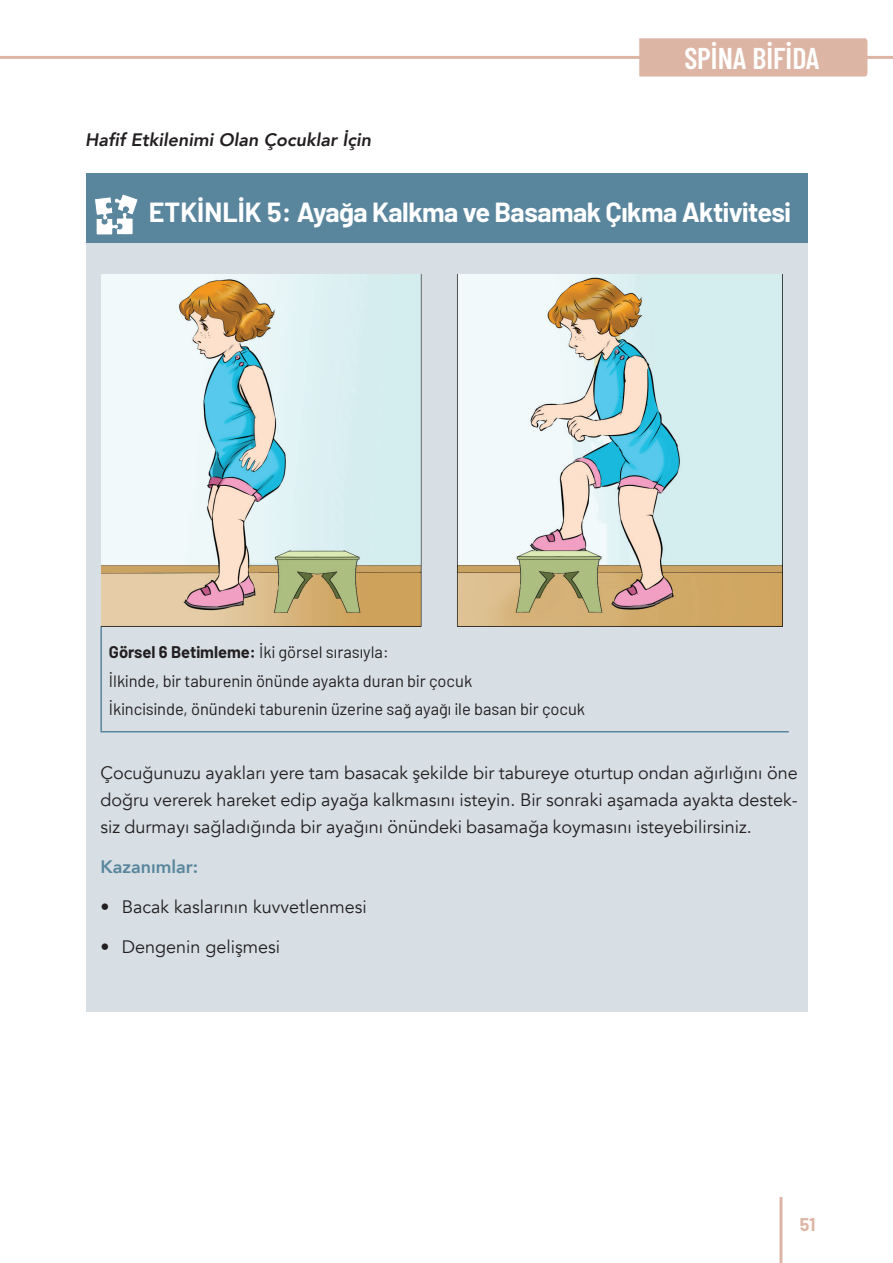
<style>
.page{position:relative;width:893px;height:1263px;background:#fff}
.page>*{position:absolute;margin:0;border:0;box-sizing:border-box;transform-origin:0 0}
.t1{font:600 30px "Barlow Condensed";color:#fff}
.t2{font:700 27px "Barlow";letter-spacing:-.02em;color:#fff}
.t3{font:18px/27px "Avenir";color:#231f20;text-align:justify}
.t4{font:italic 800 18px "Avenir";color:#231f20}
.t5{font:800 18px "Avenir";color:#59869d}
.t6{font:700 18px "Barlow";color:#ddb5a5}
.t7{font:16.5px/28.2px "Barlow";color:#231f20}
.s1{font-weight:700}
</style>
<div class="page">
<hr style="left:0;top:56px;width:893px;height:3px;background:#ddb5a5">
<hr style="left:779px;top:1197px;width:3px;height:66px;background:#ddb5a5">
<div style="left:639px;top:38px;width:228px;height:39px;background:#ddb5a5"></div>
<div style="left:86px;top:243px;width:721px;height:769px;background:#d7dfe5"></div>
<svg style="left:100px;top:625px;width:689px;height:108px"></svg>
<div style="left:86px;top:173px;width:721px;height:70px;background:#59869d"></div>
<svg style="left:95px;top:194px;width:43px;height:41px"></svg>
<img style="left:101px;top:274px;width:681px;height:352px">
<p class="t4" style="left:85px;top:129px;width:288px">Hafif Etkilenimi Olan Çocuklar İçin</p>
<h1 class="t1" style="left:684px;top:37px;width:137px">SPİNA BİFİDA</h1>
<h2 class="t2" style="left:149px;top:192px;width:644px">ETKİNLİK 5: Ayağa Kalkma ve Basamak Çıkma Aktivitesi</h2>
<p class="t7" style="left:109px;top:637px;width:478px"><span class="s1">Görsel 6 Betimleme:</span> İki görsel sırasıyla:<br>İlkinde, bir taburenin önünde ayakta duran bir çocuk<br>İkincisinde, önündeki taburenin üzerine sağ ayağı ile basan bir çocuk</p>
<p class="t3" style="left:100px;top:760px;width:699px">Çocuğunuzu ayakları yere tam basacak şekilde bir tabureye oturtup ondan ağırlığını öne doğru vererek hareket edip ayağa kalkmasını isteyin. Bir sonraki aşamada ayakta destek&shy;siz durmayı sağladığında bir ayağını önündeki basamağa koymasını isteyebilirsiniz.</p>
<p class="t5" style="left:100px;top:853px;width:99px">Kazanımlar:</p>
<p class="t3" style="left:100px;top:893px;width:268px">• Bacak kaslarının kuvvetlenmesi</p>
<p class="t3" style="left:100px;top:933px;width:181px">• Dengenin gelişmesi</p>
<p class="t6" style="left:800px;top:1211px;width:17px">51</p>
</div>
